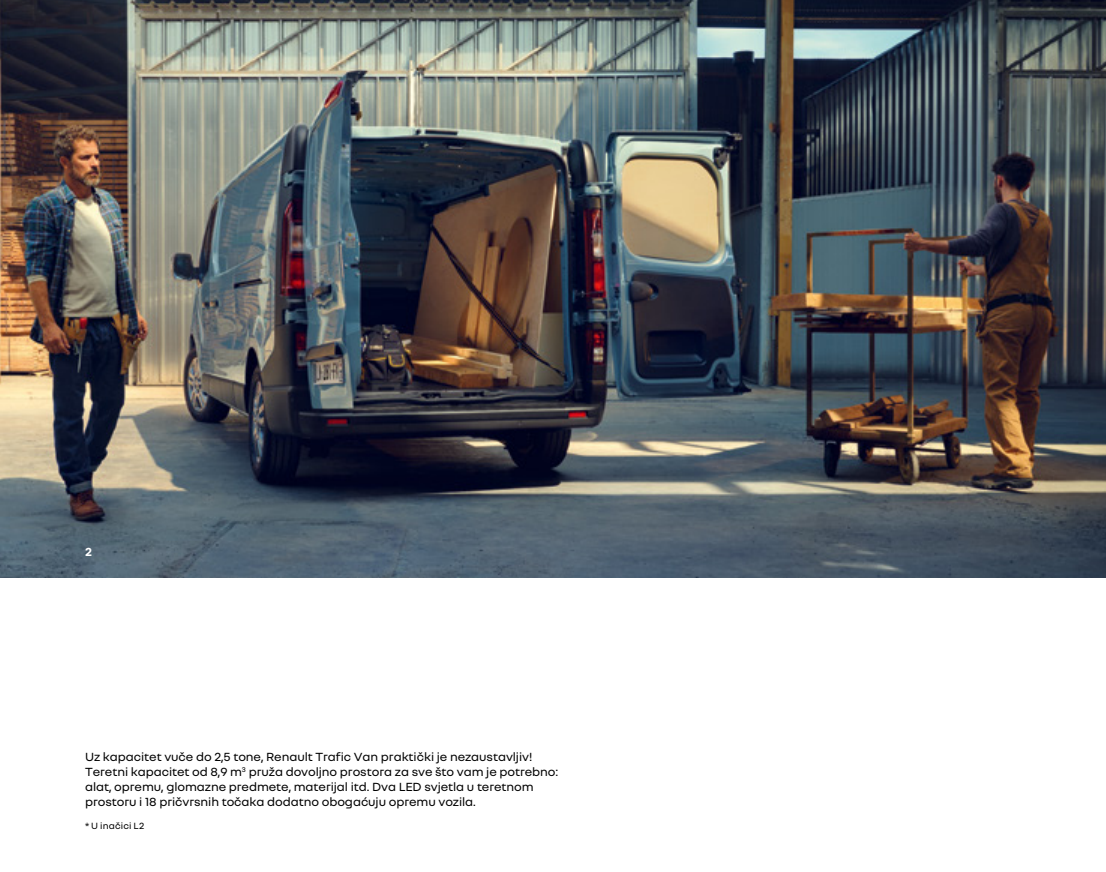
<style>
.page{position:relative;width:1106px;height:872px;background:#fff}
.page>*{position:absolute;margin:0;border:0;box-sizing:border-box;transform-origin:0 0}
.t1{font:12.75px/15px "Nouvel R";letter-spacing:-.005em;color:#000}
.t2{font:700 12.75px "Nouvel R";color:#fff}
.t3{font:9.75px "Nouvel R";letter-spacing:.015em;color:#000}
</style>
<div class="page">
<img style="left:0;top:0;width:1106px;height:577px">
<p class="t2" style="left:85px;top:543px;width:9px">2</p>
<p class="t1" style="left:85px;top:748px;width:475px">Uz kapacitet vuče do 2,5 tone, Renault Trafic Van praktički je nezaustavljiv!<br>Teretni kapacitet od 8,9 m<sup>3</sup> pruža dovoljno prostora za sve što vam je potrebno: alat, opremu, glomazne predmete, materijal itd. Dva LED svjetla u teretnom prostoru i 18 pričvrsnih točaka dodatno obogaćuju opremu vozila.</p>
<p class="t3" style="left:85px;top:820px;width:61px">* U inačici L2</p>
</div>
